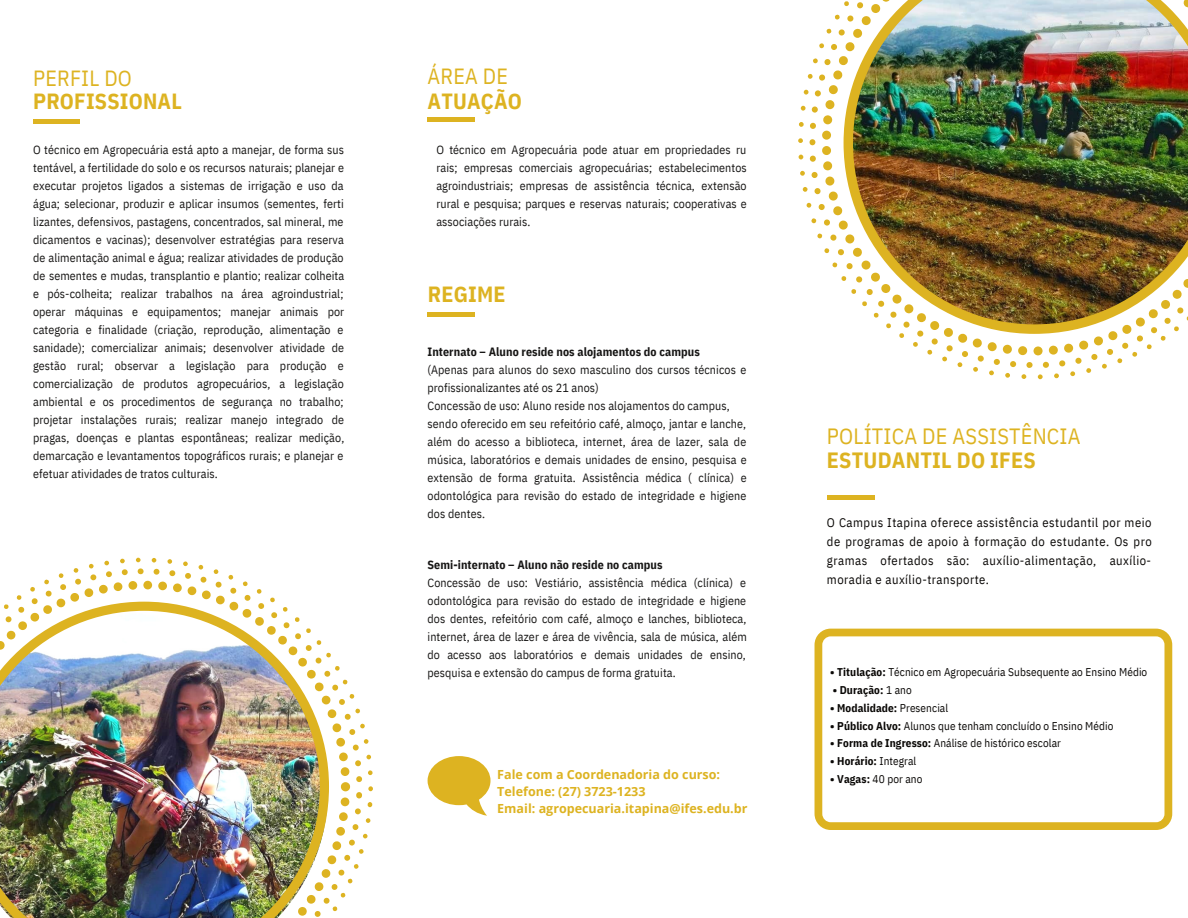
<style>
.page{position:relative;width:1188px;height:918px;background:#fff}
.page>*{position:absolute;margin:0;border:0;box-sizing:border-box;transform-origin:0 0}
.t1{font:22.05px "IBM Plex Sans Cond";letter-spacing:.01em;color:#ddb321}
.t2{font:700 22.05px "IBM Plex Sans Cond";letter-spacing:.01em;color:#ddb321}
.t3{font:700 21.9px "IBM Plex Sans Cond";letter-spacing:.01em;color:#ddb321}
.t4{font:21.9px "IBM Plex Sans Cond";letter-spacing:.01em;color:#ddb321}
.t5{font:12.6px/18.9px "IBM Plex Sans Cond";letter-spacing:.04em;color:#0a0806;text-align:justify}
.t6{font:700 12.6px/16.8px "Open Sans";color:#ddb321}
.t7{font:12px/18px "IBM Plex Sans Cond";letter-spacing:.01em;color:#171615;text-align:justify}
.t8{font:700 12px "IBM Plex Sans Cond";letter-spacing:.005em;color:#171615}
.t9{font:11.25px "IBM Plex Sans Cond";letter-spacing:.005em;color:#0a0806}
.t10{font:700 11.25px "IBM Plex Sans Cond";letter-spacing:.005em;color:#0a0806}
.s1{font-weight:700}
.s2{font-weight:400}
</style>
<div class="page">
<div style="left:33px;top:119px;width:47px;height:5px;background:#ddb321"></div>
<hr style="left:827px;top:496px;width:47px;height:4px;background:#ddb321">
<hr style="left:428px;top:117px;width:47px;height:4px;background:#ddb321">
<div style="left:428px;top:312px;width:47px;height:5px;background:#ddb321"></div>
<svg style="left:815px;top:629px;width:357px;height:201px"></svg>
<svg style="left:428px;top:756px;width:63px;height:60px"></svg>
<img style="left:0;top:558px;width:373px;height:360px">
<img style="left:798px;top:0;width:390px;height:379px">
<h2 class="t4" style="left:33px;top:64px;width:100px">PERFIL DO</h2>
<h2 class="t3" style="left:33px;top:86px;width:150px">PROFISSIONAL</h2>
<h2 class="t4" style="left:428px;top:62px;width:82px">ÁREA DE</h2>
<h2 class="t3" style="left:428px;top:86px;width:96px">ATUAÇÃO</h2>
<p class="t7" style="left:33px;top:141px;width:313px">O técnico em Agropecuária está apto a manejar, de forma sus tentável, a fertilidade do solo e os recursos naturais; planejar e executar projetos ligados a sistemas de irrigação e uso da água; selecionar, produzir e aplicar insumos (sementes, ferti lizantes, defensivos, pastagens, concentrados, sal mineral, me dicamentos e vacinas); desenvolver estratégias para reserva de alimentação animal e água; realizar atividades de produção de sementes e mudas, transplantio e plantio; realizar colheita e pós-colheita; realizar trabalhos na área agroindustrial; operar máquinas e equipamentos; manejar animais por categoria e finalidade (criação, reprodução, alimentação e sanidade); comercializar animais; desenvolver atividade de gestão rural; observar a legislação para produção e comercialização de produtos agropecuários, a legislação ambiental e os procedimentos de segurança no trabalho; projetar instalações rurais; realizar manejo integrado de pragas, doenças e plantas espontâneas; realizar medição, demarcação e levantamentos topográficos rurais; e planejar e efetuar atividades de tratos culturais.</p>
<p class="t7" style="left:436px;top:141px;width:312px">O técnico em Agropecuária pode atuar em propriedades ru rais; empresas comerciais agropecuárias; estabelecimentos agroindustriais; empresas de assistência técnica, extensão rural e pesquisa; parques e reservas naturais; cooperativas e associações rurais.</p>
<h2 class="t3" style="left:428px;top:279px;width:79px">REGIME</h2>
<p class="t8" style="left:428px;top:344px;width:274px">Internato – Aluno reside nos alojamentos do campus</p>
<p class="t7" style="left:428px;top:361px;width:321px;text-align:left">(Apenas para alunos do sexo masculino dos cursos técnicos e profissionalizantes até os 21 anos)<br>Concessão de uso: Aluno reside nos alojamentos do campus, sendo oferecido em seu refeitório café, almoço, jantar e lanche, além do acesso a biblioteca, internet, área de lazer, sala de música, laboratórios e demais unidades de ensino, pesquisa e extensão de forma gratuita. Assistência médica ( clínica) e odontológica para revisão do estado de integridade e higiene dos dentes.</p>
<p class="t8" style="left:428px;top:557px;width:236px">Semi-internato – Aluno não reside no campus</p>
<p class="t7" style="left:428px;top:574px;width:321px">Concessão de uso: Vestiário, assistência médica (clínica) e odontológica para revisão do estado de integridade e higiene dos dentes, refeitório com café, almoço e lanches, biblioteca, internet, área de lazer e área de vivência, sala de música, além do acesso aos laboratórios e demais unidades de ensino, pesquisa e extensão do campus de forma gratuita.</p>
<p class="t6" style="left:497px;top:766px;width:252px">Fale com a Coordenadoria do curso:<br>Telefone: (27) 3723-1233<br>Email: agropecuaria.itapina@ifes.edu.br</p>
<h1 class="t1" style="left:827px;top:422px;width:255px">POLÍTICA DE ASSISTÊNCIA</h1>
<h1 class="t2" style="left:827px;top:445px;width:210px">ESTUDANTIL DO IFES</h1>
<p class="t5" style="left:827px;top:513px;width:326px">O Campus Itapina oferece assistência estudantil por meio de programas de apoio à formação do estudante. Os pro gramas ofertados são: auxílio-alimentação, auxílio&shy;moradia e auxílio-transporte.</p>
<p class="t9" style="left:830px;top:665px;width:319px"><span class="s1">• Titulação:</span> Técnico em Agropecuária Subsequente ao Ensino Médio</p>
<p class="t10" style="left:833px;top:682px;width:80px">• Duração: <span class="s2">1 ano</span></p>
<p class="t10" style="left:830px;top:700px;width:119px">• Modalidade: <span class="s2">Presencial</span></p>
<p class="t9" style="left:830px;top:718px;width:285px"><span class="s1">• Público Alvo:</span> Alunos que tenham concluído o Ensino Médio</p>
<p class="t9" style="left:830px;top:736px;width:232px"><span class="s1">• Forma de Ingresso:</span> Análise de histórico escolar</p>
<p class="t10" style="left:830px;top:754px;width:88px">• Horário: <span class="s2">Integral</span></p>
<p class="t9" style="left:830px;top:771px;width:94px"><span class="s1">• Vagas:</span> 40 por ano</p>
</div>
